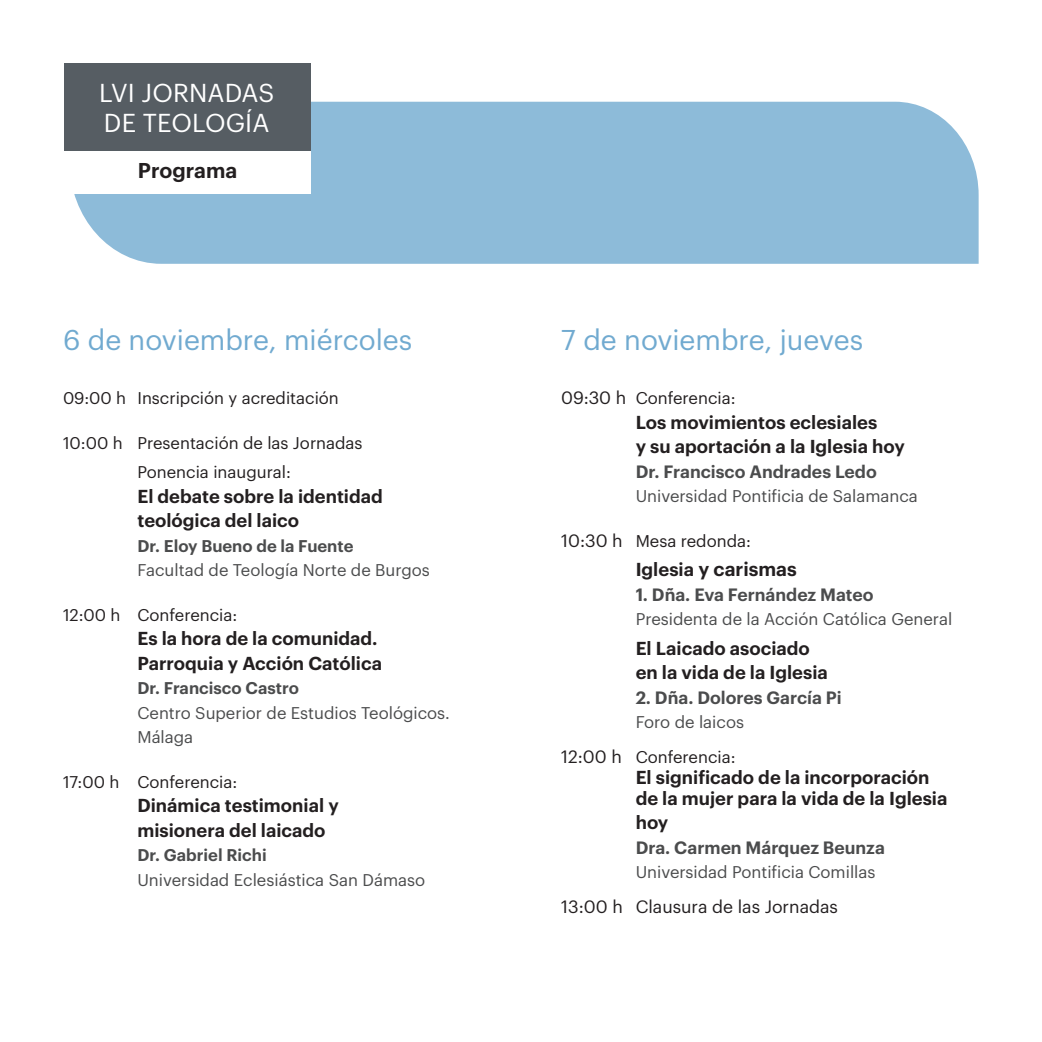
<style>
.page{position:relative;width:1042px;height:1042px;background:#fff}
.page>*{position:absolute;margin:0;border:0;box-sizing:border-box;transform-origin:0 0}
.t1{font:28px "Graphik";color:#71aad0}
.t2{font:25.38px "Graphik";letter-spacing:.005em;color:#fff}
.t3{font:600 21px "Graphik";color:#231f20}
.t4{font:600 19.25px "Graphik";color:#231f20}
.t5{font:600 18.38px/24.5px "Graphik";color:#231f20}
.t6{font:600 17.5px "Graphik";color:#4b4c4d}
.t7{font:17.5px "Graphik";color:#231f20}
.t8{font:16.62px/24.5px "Graphik";color:#4b4c4d}
.t9{font:16.62px "Graphik";color:#231f20}
.s1{font-weight:600}
.s2{font-size:17.5px}
.s3{font-size:18.38px}
</style>
<div class="page">
<div style="left:74px;top:102px;width:904px;height:162px;background:#8dbbd9"></div>
<div style="left:64px;top:63px;width:247px;height:88px;background:#565d63"></div>
<div style="left:64px;top:151px;width:247px;height:42px;background:#fff"></div>
<p class="t2" style="left:99px;top:73px;width:177px">LVI JORNADAS</p>
<p class="t2" style="left:104px;top:104px;width:167px">DE TEOLOGÍA</p>
<p class="t3" style="left:138px;top:154px;width:101px">Programa</p>
<p class="t1" style="left:63px;top:319px;width:351px">6 de noviembre, miércoles</p>
<p class="t9" style="left:63px;top:386px;width:277px">09:00 h Inscripción y acreditación</p>
<p class="t9" style="left:63px;top:430px;width:301px">10:00 h Presentación de las Jornadas</p>
<p class="t9" style="left:137px;top:460px;width:155px">Ponencia inaugural:</p>
<p class="t5" style="left:137px;top:482px;width:247px">El debate sobre la identidad teológica del laico</p>
<p class="t8" style="left:137px;top:532px;width:294px"><span class="s1">Dr. Eloy Bueno de la Fuente<br></span>Facultad de Teología Norte de Burgos</p>
<p class="t9" style="left:63px;top:602px;width:176px">12:00 h Conferencia:</p>
<p class="t5" style="left:137px;top:624px;width:246px">Es la hora de la comunidad.<br>Parroquia y Acción Católica</p>
<p class="t8" style="left:137px;top:674px;width:314px"><span class="s1">Dr. Francisco Castro<br></span>Centro Superior de Estudios Teológicos.<br>Málaga</p>
<p class="t9" style="left:63px;top:769px;width:176px">17:00 h Conferencia:</p>
<p class="t5" style="left:137px;top:791px;width:203px">Dinámica testimonial y</p>
<p class="t5" style="left:137px;top:816px;width:190px">misionera del laicado</p>
<p class="t8" style="left:137px;top:841px;width:289px"><span class="s1">Dr. Gabriel Richi<br></span>Universidad Eclesiástica San Dámaso</p>
<p class="t1" style="left:561px;top:319px;width:304px">7 de noviembre, jueves</p>
<p class="t9" style="left:561px;top:386px;width:176px"><span class="s2">09:30 h</span> Conferencia:</p>
<p class="t5" style="left:636px;top:408px;width:271px">Los movimientos eclesiales<br>y su aportación a la Iglesia hoy</p>
<p class="t6" style="left:636px;top:458px;width:243px">Dr. Francisco Andrades Ledo</p>
<p class="t8" style="left:636px;top:483px;width:284px">Universidad Pontificia de Salamanca</p>
<p class="t9" style="left:561px;top:528px;width:191px"><span class="s2">10:30 h</span> Mesa redonda:</p>
<p class="t4" style="left:636px;top:554px;width:163px"><span class="s3">Iglesia</span> y carismas</p>
<p class="t6" style="left:636px;top:581px;width:239px">1. Dña. Eva Fernández Mateo</p>
<p class="t8" style="left:636px;top:605px;width:318px">Presidenta de la Acción Católica General</p>
<p class="t5" style="left:636px;top:634px;width:194px">El Laicado asociado en la vida de la Iglesia</p>
<p class="t6" style="left:636px;top:684px;width:207px">2. Dña. Dolores García Pi</p>
<p class="t8" style="left:636px;top:708px;width:110px">Foro de laicos</p>
<p class="t9" style="left:561px;top:744px;width:176px"><span class="s2">12:00 h</span> Conferencia:</p>
<p class="t5" style="left:636px;top:765px;width:313px;line-height:21px">El significado de la incorporación de la mujer para la vida de la Iglesia</p>
<p class="t5" style="left:636px;top:808px;width:34px">hoy</p>
<p class="t6" style="left:636px;top:834px;width:251px">Dra. Carmen Márquez Beunza</p>
<p class="t8" style="left:636px;top:858px;width:241px">Universidad Pontificia Comillas</p>
<p class="t7" style="left:561px;top:893px;width:278px">13:00 h Clausura de las Jornadas</p>
</div>
